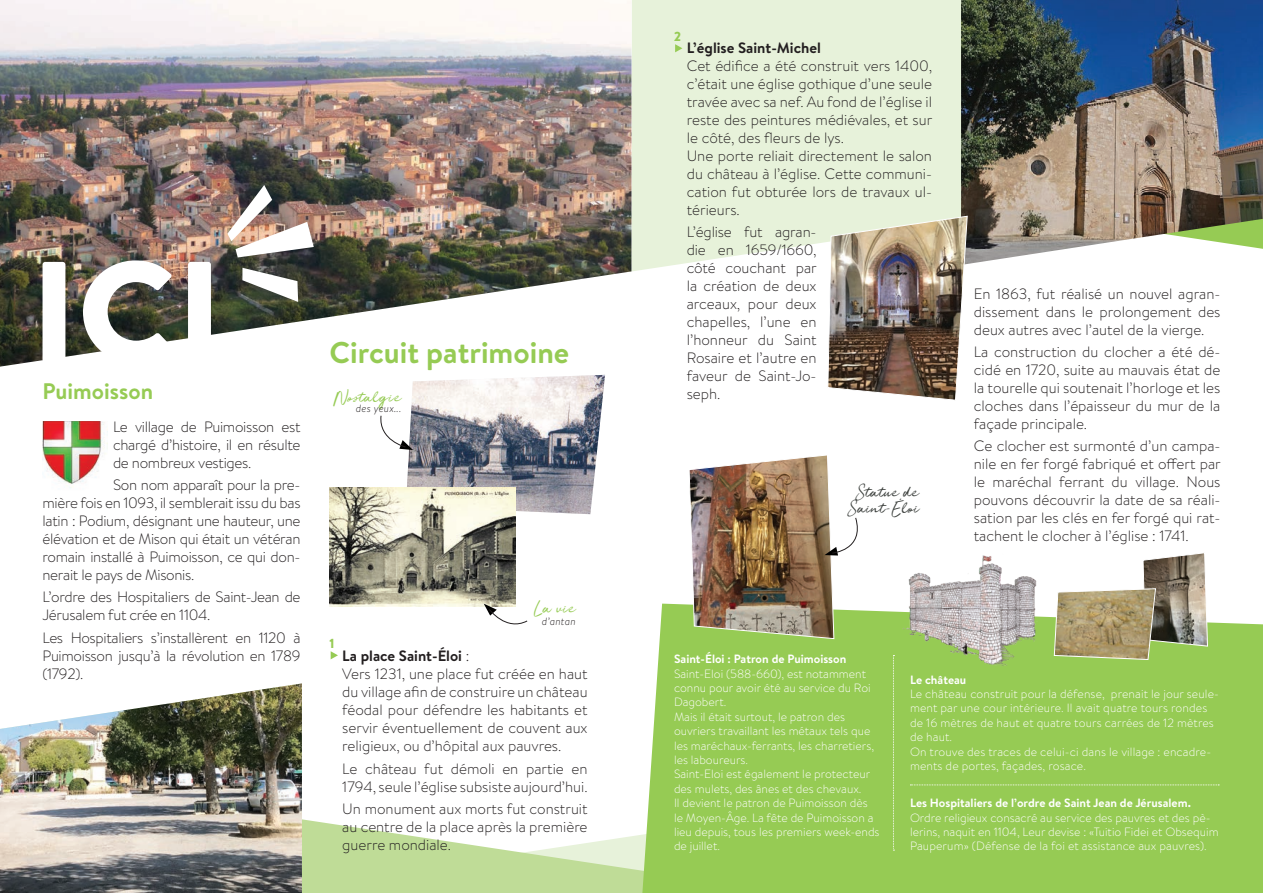
<style>
.page{position:relative;width:1263px;height:893px;background:#fff}
.page>*{position:absolute;margin:0;border:0;box-sizing:border-box;transform-origin:0 0}
.t1{font:700 30px "Brandon Text";color:#96cb54}
.t2{font:700 22.5px "Brandon Text";color:#96cb54}
.t3{font:18px/16.2px "Jelytta";letter-spacing:.02em;color:#3c403d;text-align:center}
.t4{font:18px "Jelytta";letter-spacing:.02em;color:#96cb54}
.t5{font:300 15px/18px "Brandon Text";color:#231f20;text-align:justify}
.t6{font:300 15px/18px "Brandon Text";letter-spacing:-.02em;color:#231f20}
.t7{font:700 15px "Brandon Text";color:#231f20}
.t8{font:900 13.5px "Brandon Grotesque";color:#96cb54}
.t9{font:300 12px/14.4px "Brandon Text";color:#fff}
.t10{font:700 12px "Brandon Text";color:#fff}
.t11{font:italic 300 10.5px "Brandon Text";letter-spacing:.02em;color:#231f20}
.s1{font-weight:700}
</style>
<div class="page">
<svg style="left:302px;top:819px;width:340px;height:74px;fill:#bfdc97"></svg>
<img style="left:43px;top:421px;width:64px;height:67px">
<div style="left:631px;top:0;width:330px;height:271px;background:#e7f2da"></div>
<img style="left:0;top:0;width:631px;height:367px">
<img style="left:43px;top:185px;width:271px;height:179px">
<div style="left:642px;top:604px;width:621px;height:289px;background:#96cb54"></div>
<svg style="left:675px;top:44px;width:7px;height:8px"></svg>
<img style="left:961px;top:0;width:302px;height:264px">
<img style="left:827px;top:215px;width:141px;height:185px">
<img style="left:0;top:683px;width:302px;height:210px">
<svg style="left:380px;top:375px;width:225px;height:139px"></svg>
<img style="left:330px;top:487px;width:186px;height:119px">
<svg style="left:484px;top:604px;width:44px;height:21px"></svg>
<img style="left:688px;top:455px;width:177px;height:184px">
<img style="left:901px;top:555px;width:140px;height:112px">
<svg style="left:331px;top:651px;width:7px;height:8px"></svg>
<svg style="left:893px;top:655px;width:1px;height:196px"></svg>
<svg style="left:910px;top:784px;width:309px;height:1px"></svg>
<svg style="left:1054px;top:553px;width:154px;height:107px"></svg>
<h2 class="t2" style="left:43px;top:375px;width:112px">Puimoisson</h2>
<p class="t5" style="left:113px;top:417px;width:189px">Le village de Puimoisson est chargé d’histoire, il en résulte de nombreux vestiges.</p>
<p class="t5" style="left:43px;top:475px;width:260px;text-indent:70px">Son nom apparaît pour la pre&shy;mière fois en 1093, il semblerait issu du bas latin : Podium, désignant une hauteur, une élévation et de Mison qui était un vétéran romain installé à Puimoisson, ce qui don&shy;nerait le pays de Misonis.</p>
<p class="t6" style="left:43px;top:588px;width:260px">L’ordre des Hospitaliers de Saint-Jean de<br>Jérusalem fut crée en 1104.</p>
<p class="t5" style="left:43px;top:628px;width:260px">Les Hospitaliers s’installèrent en 1120 à Puimoisson jusqu’à la révolution en 1789 (1792).</p>
<h1 class="t1" style="left:330px;top:331px;width:241px">Circuit patrimoine</h1>
<p class="t4" style="left:334px;top:385px;width:69px">Nostalgie</p>
<p class="t11" style="left:356px;top:402px;width:47px">des yeux...</p>
<p class="t8" style="left:330px;top:634px;width:7px">1</p>
<p class="t4" style="left:533px;top:596px;width:44px">La vie</p>
<p class="t11" style="left:542px;top:614px;width:35px">d’antan</p>
<p class="t5" style="left:342px;top:647px;width:247px;text-align:left"><span class="s1">La place Saint-Éloi</span> :<br>Vers 1231, une place fut créée en haut du village afin de construire un château féodal pour défendre les habitants et servir éventuellement de couvent aux religieux, ou d’hôpital aux pauvres.</p>
<p class="t5" style="left:342px;top:759px;width:247px">Le château fut démoli en partie en<br>1794, seule l’église subsiste aujourd’hui.</p>
<p class="t5" style="left:342px;top:799px;width:247px">Un monument aux morts fut construit au centre de la place après la première guerre mondiale.</p>
<p class="t8" style="left:674px;top:27px;width:8px">2</p>
<p class="t7" style="left:687px;top:37px;width:136px">L’église Saint-Michel</p>
<p class="t5" style="left:687px;top:56px;width:247px;text-align:left">Cet édifice a été construit vers 1400, c’était une église gothique d’une seule travée avec sa nef. Au fond de l’église il reste des peintures médiévales, et sur le côté, des fleurs de lys.<br>Une porte reliait directement le salon du château à l’église. Cette communi&shy;cation fut obturée lors de travaux ul&shy;térieurs.</p>
<p class="t5" style="left:687px;top:223px;width:132px">L’église fut agran&shy;die en 1659/1660, côté couchant par la création de deux arceaux, pour deux chapelles, l’une en l’honneur du Saint Rosaire et l’autre en faveur de Saint-Jo&shy;seph.</p>
<p class="t3" style="left:847px;top:484px;width:73px">Statue de<br>Saint-Éloi</p>
<p class="t5" style="left:974px;top:284px;width:248px">En 1863, fut réalisé un nouvel agran&shy;dissement dans le prolongement des deux autres avec l’autel de la vierge.</p>
<p class="t5" style="left:974px;top:342px;width:248px">La construction du clocher a été dé&shy;cidé en 1720, suite au mauvais état de la tourelle qui soutenait l’horloge et les cloches dans l’épaisseur du mur de la façade principale.</p>
<p class="t5" style="left:974px;top:436px;width:248px">Ce clocher est surmonté d’un campa&shy;nile en fer forgé fabriqué et offert par le maréchal ferrant du village. Nous pouvons découvrir la date de sa réali&shy;sation par les clés en fer forgé qui rat&shy;tachent le clocher à l’église : 1741.</p>
<p class="t10" style="left:674px;top:651px;width:174px">Saint-Éloi : Patron de Puimoisson</p>
<p class="t9" style="left:674px;top:666px;width:207px">Saint-Eloi (588-660), est notamment connu pour avoir été au service du Roi<br>Dagobert.<br>Mais il était surtout, le patron des ouvriers travaillant les métaux tels que les maréchaux-ferrants, les charretiers, les laboureurs.<br>Saint-Eloi est également le protecteur des mulets, des ânes et des chevaux.<br>Il devient le patron de Puimoisson dès le Moyen-Âge. La fête de Puimoisson a lieu depuis, tous les premiers week-ends de juillet.</p>
<p class="t10" style="left:910px;top:671px;width:58px">Le château</p>
<p class="t9" style="left:910px;top:686px;width:310px">Le château construit pour la défense, prenait le jour seule&shy;ment par une cour intérieure. Il avait quatre tours rondes de 16 mètres de haut et quatre tours carrées de 12 mètres de haut.<br>On trouve des traces de celui-ci dans le village : encadre&shy;ments de portes, façades, rosace.</p>
<p class="t10" style="left:910px;top:795px;width:282px">Les Hospitaliers de l’ordre de Saint Jean de Jérusalem.</p>
<p class="t9" style="left:910px;top:810px;width:310px">Ordre religieux consacré au service des pauvres et des pè&shy;lerins, naquit en 1104, Leur devise : «Tuitio Fidei et Obsequim<br>Pauperum» (Défense de la foi et assistance aux pauvres).</p>
</div>
